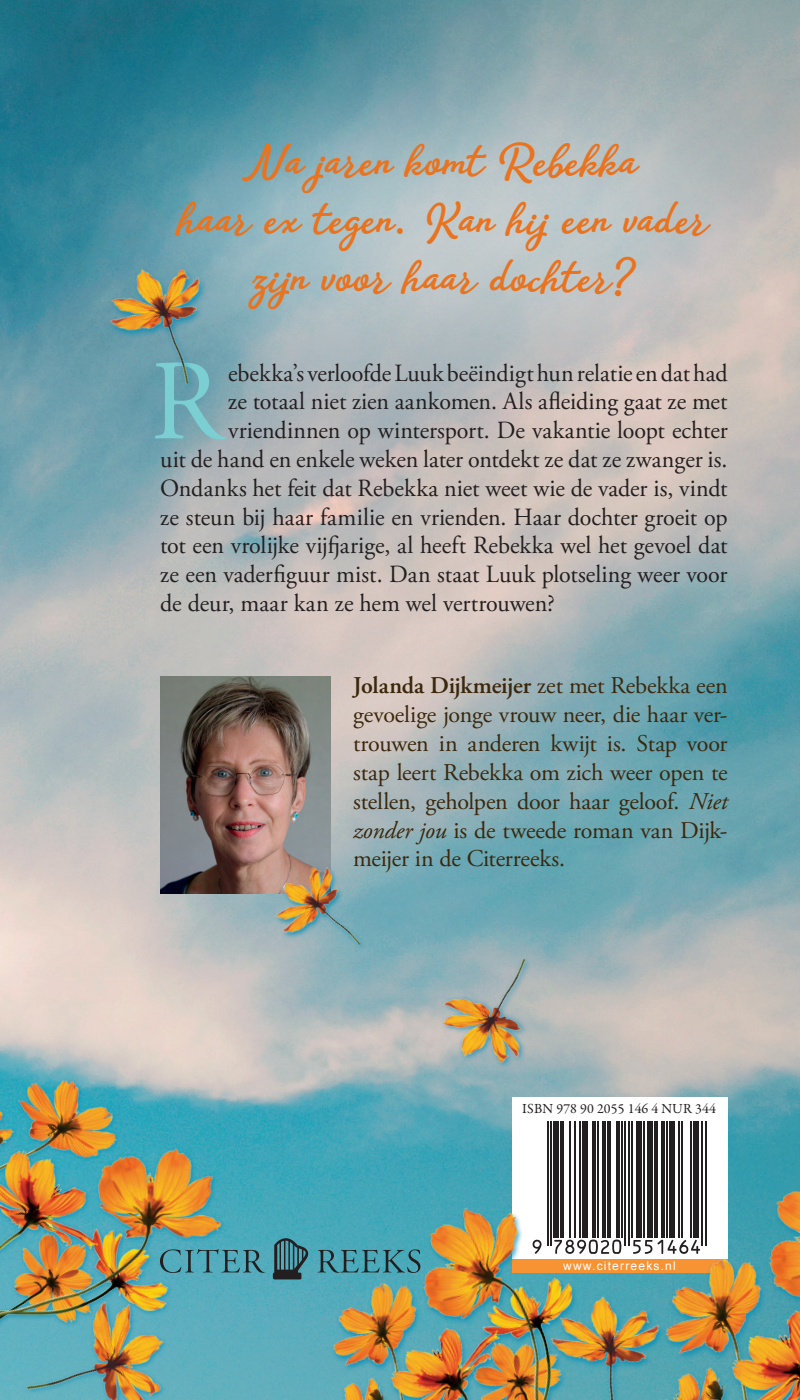
<style>
.page{position:relative;width:800px;height:1400px;background:#fff}
.page>*{position:absolute;margin:0;border:0;box-sizing:border-box;transform-origin:0 0}
.t1{font:114.2px "Adobe Garamond Pro";color:#7bced2}
.t2{font:700 48px/58px "Amberly";letter-spacing:-.01em;color:#e9731e;text-align:center}
.t3{font:24.8px "Adobe Garamond Pro";color:#231f20}
.t4{font:24px/28.8px "Adobe Garamond Pro";letter-spacing:-.01em;color:#3b270c;text-align:justify}
.t5{font:14px "Garamond Premr Pro";letter-spacing:.01em;color:#231f20}
.t6{font:12px "Arial";letter-spacing:.1em;color:#fff}
.s1{font-weight:600}
.s2{font-style:italic}
</style>
<div class="page">
<img style="left:0;top:0;width:799px;height:1157px">
<div style="left:511px;top:1097px;width:216px;height:162px;background:#fff"></div>
<div style="left:22px;top:0;width:777px;height:464px;background:#fff;opacity:.4"></div>
<img style="left:0;top:992px;width:337px;height:408px">
<img style="left:686px;top:1157px;width:113px;height:243px">
<img style="left:251px;top:1147px;width:435px;height:253px">
<svg style="left:532px;top:1239px;width:9px;height:14px"></svg>
<hr style="left:547px;top:1121px;width:1px;height:124px;background:#231f20">
<hr style="left:550px;top:1121px;width:2px;height:124px;background:#231f20">
<div style="left:553px;top:1121px;width:5px;height:116px;background:#231f20"></div>
<hr style="left:560px;top:1121px;width:3px;height:116px;background:#231f20">
<hr style="left:569px;top:1121px;width:1px;height:116px;background:#231f20">
<hr style="left:574px;top:1121px;width:1px;height:116px;background:#231f20">
<hr style="left:579px;top:1121px;width:1px;height:116px;background:#231f20">
<div style="left:582px;top:1121px;width:5px;height:116px;background:#231f20"></div>
<hr style="left:592px;top:1121px;width:3px;height:116px;background:#231f20">
<hr style="left:597px;top:1121px;width:2px;height:116px;background:#231f20">
<hr style="left:602px;top:1121px;width:3px;height:116px;background:#231f20">
<hr style="left:607px;top:1121px;width:3px;height:116px;background:#231f20">
<svg style="left:554px;top:1239px;width:67px;height:15px"></svg>
<svg style="left:615px;top:1121px;width:4px;height:116px"></svg>
<hr style="left:620px;top:1121px;width:2px;height:116px;background:#231f20">
<hr style="left:624px;top:1121px;width:1px;height:124px;background:#231f20">
<hr style="left:627px;top:1121px;width:2px;height:124px;background:#231f20">
<hr style="left:630px;top:1121px;width:2px;height:116px;background:#231f20">
<div style="left:636px;top:1121px;width:5px;height:116px;background:#231f20"></div>
<hr style="left:642px;top:1121px;width:2px;height:116px;background:#231f20">
<div style="left:647px;top:1121px;width:5px;height:116px;background:#231f20"></div>
<hr style="left:654px;top:1121px;width:3px;height:116px;background:#231f20">
<hr style="left:661px;top:1121px;width:3px;height:116px;background:#231f20">
<hr style="left:666px;top:1121px;width:1px;height:116px;background:#231f20">
<div style="left:669px;top:1121px;width:5px;height:116px;background:#231f20"></div>
<hr style="left:677px;top:1121px;width:2px;height:116px;background:#231f20">
<hr style="left:681px;top:1121px;width:1px;height:116px;background:#231f20">
<svg style="left:632px;top:1239px;width:67px;height:15px"></svg>
<hr style="left:689px;top:1121px;width:2px;height:116px;background:#231f20">
<div style="left:692px;top:1121px;width:5px;height:116px;background:#231f20"></div>
<hr style="left:701px;top:1121px;width:2px;height:124px;background:#231f20">
<hr style="left:704px;top:1121px;width:2px;height:124px;background:#231f20">
<img style="left:160px;top:677px;width:170px;height:216px">
<img style="left:87px;top:227px;width:162px;height:175px">
<img style="left:423px;top:937px;width:144px;height:162px">
<img style="left:253px;top:840px;width:134px;height:128px">
<h2 class="t2" style="left:178px;top:130px;width:532px">Na jaren komt Rebekka<br>haar ex tegen. Kan hij een vader zijn voor haar dochter?</h2>
<h1 class="t1" style="left:151px;top:333px;width:73px">R</h1>
<p class="t3" style="left:228px;top:358px;width:500px">ebekka’s verloofde Luuk beëindigt hun relatie en dat had</p>
<p class="t3" style="left:228px;top:387px;width:500px">ze totaal niet zien aankomen. Als afleiding gaat ze met</p>
<p class="t3" style="left:228px;top:415px;width:500px">vriendinnen op wintersport. De vakantie loopt echter</p>
<p class="t3" style="left:160px;top:444px;width:568px">uit de hand en enkele weken later ontdekt ze dat ze zwanger is.</p>
<p class="t3" style="left:160px;top:473px;width:569px">Ondanks het feit dat Rebekka niet weet wie de vader is, vindt</p>
<p class="t3" style="left:160px;top:502px;width:568px">ze steun bij haar familie en vrienden. Haar dochter groeit op</p>
<p class="t3" style="left:160px;top:531px;width:568px">tot een vrolijke vijfjarige, al heeft Rebekka wel het gevoel dat</p>
<p class="t3" style="left:160px;top:559px;width:568px">ze een vaderfiguur mist. Dan staat Luuk plotseling weer voor</p>
<p class="t3" style="left:160px;top:588px;width:396px">de deur, maar kan ze hem wel vertrouwen?</p>
<p class="t4" style="left:353px;top:672px;width:376px"><span class="s1">Jolanda Dijkmeijer</span> zet met Rebekka een gevoelige jonge vrouw neer, die haar ver&shy;trouwen in anderen kwijt is. Stap voor stap leert Rebekka om zich weer open te stellen, geholpen door haar geloof. <span class="s2">Niet zonder jou</span> is de tweede roman van Dijk&shy;meijer in de Citerreeks.</p>
<p class="t5" style="left:522px;top:1100px;width:195px">ISBN 978 90 2055 146 4 NUR 344</p>
<p class="t6" style="left:563px;top:1258px;width:114px">www.citerreeks.nl</p>
</div>
